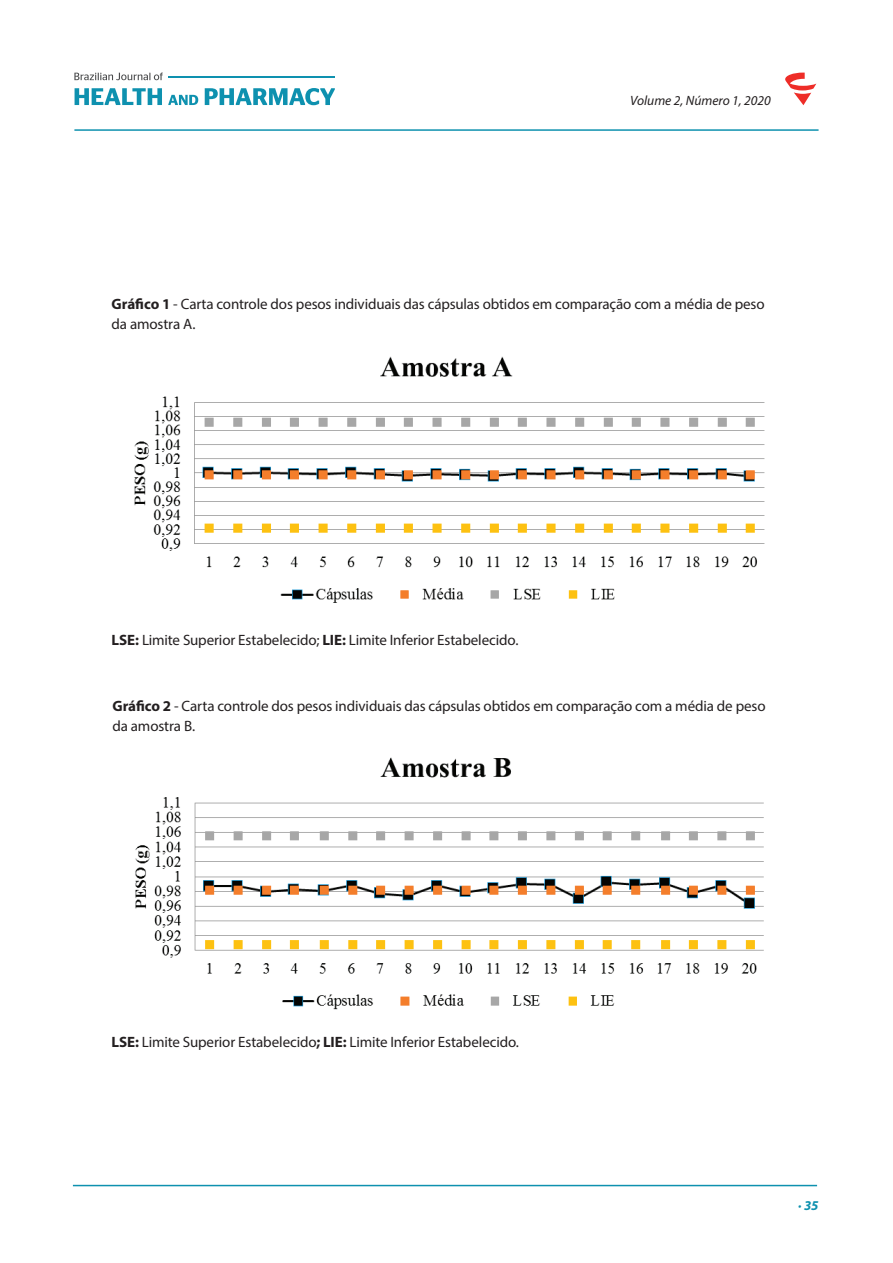
<style>
.page{position:relative;width:893px;height:1263px;background:#fff}
.page>*{position:absolute;margin:0;border:0;box-sizing:border-box;transform-origin:0 0}
.t1{font:15px/19.5px "Myriad Pro";letter-spacing:-.01em;color:#231f20}
.t2{font:italic 13.5px "Myriad Pro";color:#231f20}
.t3{font:italic 700 13.5px "Myriad Pro";color:#0e91af}
.s1{font-weight:700}
</style>
<div class="page">
<hr style="left:73px;top:1185px;width:744px;height:1px;background:#0e91af">
<svg style="left:74px;top:73px;width:89px;height:7px"></svg>
<svg style="left:75px;top:88px;width:87px;height:17px"></svg>
<svg style="left:168px;top:95px;width:30px;height:10px"></svg>
<svg style="left:205px;top:88px;width:130px;height:17px"></svg>
<hr style="left:168px;top:77px;width:167px;height:1px;background:#0e91af">
<hr style="left:74px;top:129px;width:745px;height:2px;background:#0e91af">
<svg style="left:785px;top:73px;width:31px;height:32px"></svg>
<img style="left:135px;top:757px;width:629px;height:253px">
<img style="left:134px;top:356px;width:631px;height:247px">
<p class="t2" style="left:630px;top:92px;width:142px">Volume 2, Número 1, 2020</p>
<p class="t1" style="left:112px;top:294px;width:655px"><span class="s1">Gráfico 1</span> - Carta controle dos pesos individuais das cápsulas obtidos em comparação com a média de peso da amostra A.</p>
<p class="t1" style="left:112px;top:629px;width:408px"><span class="s1">LSE:</span> Limite Superior Estabelecido; <span class="s1">LIE:</span> Limite Inferior Estabelecido.</p>
<p class="t1" style="left:113px;top:696px;width:655px"><span class="s1">Gráfico 2</span> - Carta controle dos pesos individuais das cápsulas obtidos em comparação com a média de peso da amostra B.</p>
<p class="t1" style="left:112px;top:1032px;width:409px"><span class="s1">LSE:</span> Limite Superior Estabelecido<span class="s1">; LIE:</span> Limite Inferior Estabelecido.</p>
<p class="t3" style="left:798px;top:1197px;width:22px">· 35</p>
</div>
